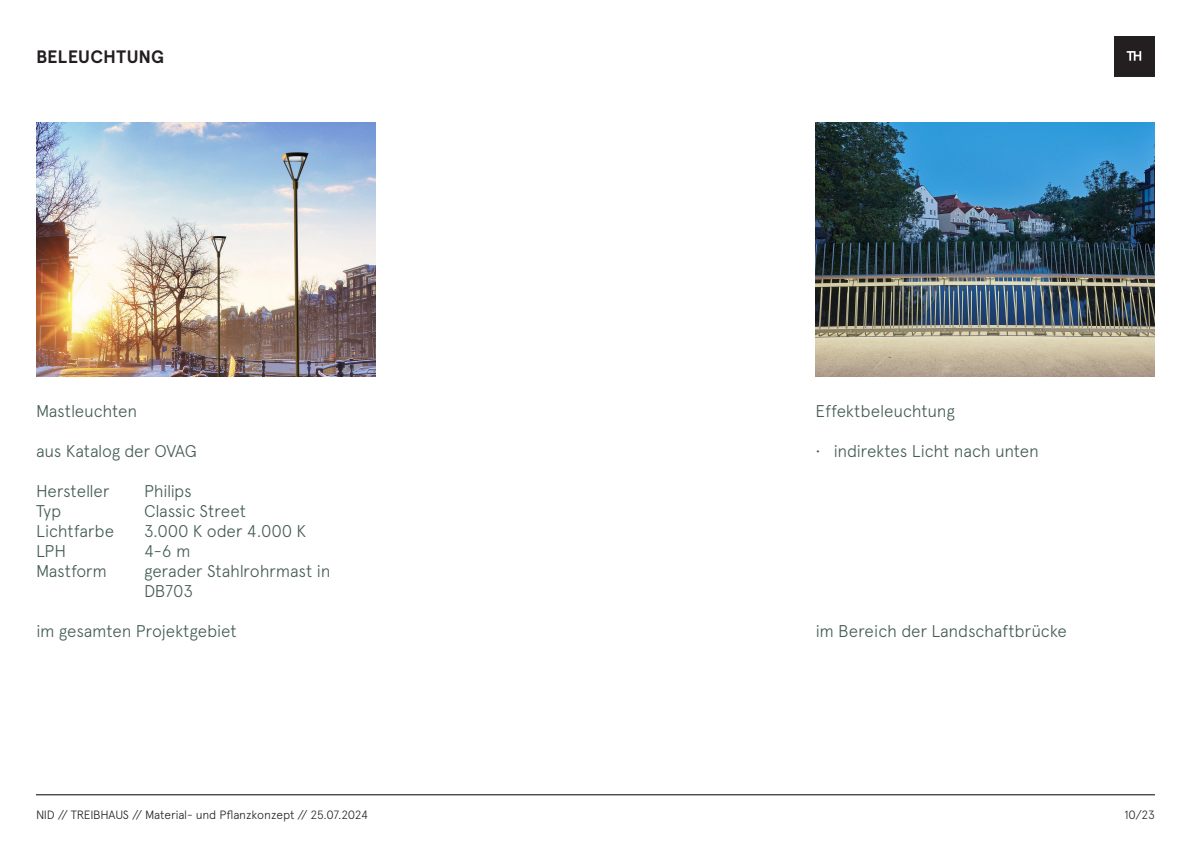
<style>
.page{position:relative;width:1191px;height:842px;background:#fff}
.page>*{position:absolute;margin:0;border:0;box-sizing:border-box;transform-origin:0 0}
.t1{font:700 18px "Apercu";letter-spacing:.01em;color:#231f20}
.TH_Fliesstext_Groß{font:300 17px/20px "Apercu";letter-spacing:-.015em;color:#455c54}
.TH_Fliesstext_Groß-2{font:300 17px "Apercu";letter-spacing:-.04em;color:#455c54}
.t2{font:300 12px "Apercu";letter-spacing:-.02em;color:#231f20}
</style>
<div class="page">
<img style="left:36px;top:122px;width:339px;height:255px">
<img style="left:815px;top:122px;width:340px;height:255px">
<hr style="left:36px;top:794px;width:1119px;height:1px;background:#000">
<div style="left:1114px;top:36px;width:41px;height:41px;background:#231f20"></div>
<p class="t1" style="left:36px;top:46px;width:130px">BELEUCHTUNG</p>
<p class="TH_Fliesstext_Groß" style="left:36px;top:401px;width:103px">Mastleuchten</p>
<p class="TH_Fliesstext_Groß" style="left:36px;top:441px;width:162px">aus Katalog der OVAG</p>
<p class="TH_Fliesstext_Groß" style="left:36px;top:481px;width:75px">Hersteller</p>
<p class="TH_Fliesstext_Groß-2" style="left:144px;top:481px;width:49px">Philips</p>
<p class="TH_Fliesstext_Groß" style="left:36px;top:501px;width:27px">Typ</p>
<p class="TH_Fliesstext_Groß" style="left:144px;top:501px;width:103px">Classic Street</p>
<p class="TH_Fliesstext_Groß" style="left:36px;top:521px;width:80px">Lichtfarbe</p>
<p class="TH_Fliesstext_Groß" style="left:144px;top:521px;width:163px">3.000 K oder 4.000 K</p>
<p class="TH_Fliesstext_Groß" style="left:36px;top:541px;width:32px">LPH</p>
<p class="TH_Fliesstext_Groß" style="left:144px;top:541px;width:48px">4-6 m</p>
<p class="TH_Fliesstext_Groß" style="left:36px;top:561px;width:73px">Mastform</p>
<p class="TH_Fliesstext_Groß" style="left:144px;top:561px;width:188px">gerader Stahlrohrmast in<br>DB703</p>
<p class="TH_Fliesstext_Groß" style="left:36px;top:621px;width:202px">im gesamten Projektgebiet</p>
<p class="TH_Fliesstext_Groß" style="left:815px;top:401px;width:141px">Effektbeleuchtung</p>
<p class="TH_Fliesstext_Groß" style="left:815px;top:441px;width:225px">• indirektes Licht nach unten</p>
<p class="TH_Fliesstext_Groß" style="left:815px;top:621px;width:253px">im Bereich der Landschaftbrücke</p>
<p class="t2" style="left:36px;top:808px;width:334px">NID // TREIBHAUS // Material- und Pflanzkonzept // 25.07.2024</p>
<p class="t2" style="left:1124px;top:808px;width:32px">10/23</p>
</div>
